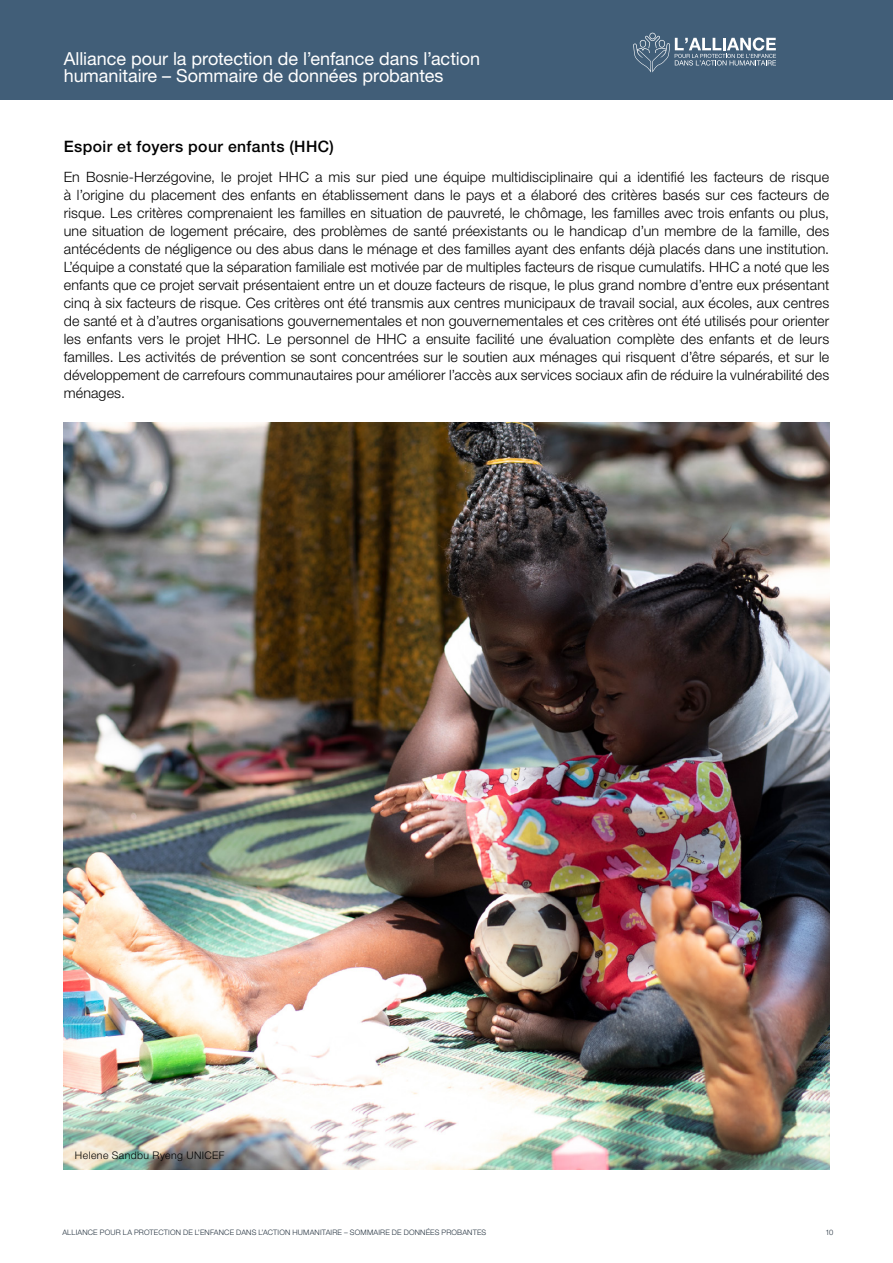
<style>
.page{position:relative;width:893px;height:1263px;background:#fff}
.page>*{position:absolute;margin:0;border:0;box-sizing:border-box;transform-origin:0 0}
.t1{font:18px/16.5px "Helvetica Neue LT Pro";letter-spacing:-.005em;color:#fff}
.t2{font:500 15.75px "Helvetica Neue LT Pro";letter-spacing:.025em;color:#000}
.t3{font:300 14.25px/18px "Helvetica Neue LT Pro";letter-spacing:.01em;color:#000;text-align:justify}
.t4{font:300 10.5px "Helvetica Neue Cyr";letter-spacing:.04em;color:#000}
.t5{font:300 7.5px "Helvetica Neue LT Pro";letter-spacing:.02em;color:#212f3c}
</style>
<div class="page">
<div style="left:0;top:0;width:893px;height:99px;background:#415e78"></div>
<svg style="left:633px;top:33px;width:143px;height:39px"></svg>
<img style="left:64px;top:422px;width:765px;height:747px">
<p class="t1" style="left:64px;top:50px;width:418px">Alliance pour la protection de l’enfance dans l’action humanitaire – Sommaire de données probantes</p>
<p class="t2" style="left:64px;top:137px;width:272px">Espoir et foyers pour enfants (HHC)</p>
<p class="t3" style="left:64px;top:168px;width:767px">En Bosnie-Herzégovine, le projet HHC a mis sur pied une équipe multidisciplinaire qui a identifié les facteurs de risque à l’origine du placement des enfants en établissement dans le pays et a élaboré des critères basés sur ces facteurs de risque. Les critères comprenaient les familles en situation de pauvreté, le chômage, les familles avec trois enfants ou plus, une situation de logement précaire, des problèmes de santé préexistants ou le handicap d’un membre de la famille, des antécédents de négligence ou des abus dans le ménage et des familles ayant des enfants déjà placés dans une institution.<br>L’équipe a constaté que la séparation familiale est motivée par de multiples facteurs de risque cumulatifs. HHC a noté que les enfants que ce projet servait présentaient entre un et douze facteurs de risque, le plus grand nombre d’entre eux présentant cinq à six facteurs de risque. Ces critères ont été transmis aux centres municipaux de travail social, aux écoles, aux centres de santé et à d’autres organisations gouvernementales et non gouvernementales et ces critères ont été utilisés pour orienter les enfants vers le projet HHC. Le personnel de HHC a ensuite facilité une évaluation complète des enfants et de leurs familles. Les activités de prévention se sont concentrées sur le soutien aux ménages qui risquent d’être séparés, et sur le développement de carrefours communautaires pour améliorer l’accès aux services sociaux afin de réduire la vulnérabilité des ménages.</p>
<p class="t4" style="left:75px;top:1150px;width:151px">Helene Sandbu Ryeng UNICEF</p>
<p class="t5" style="left:62px;top:1228px;width:425px">ALLIANCE POUR LA PROTECTION DE L’ENFANCE DANS L’ACTION HUMANITAIRE – SOMMAIRE DE DONNÉES PROBANTES</p>
<p class="t5" style="left:825px;top:1228px;width:10px">10</p>
</div>
